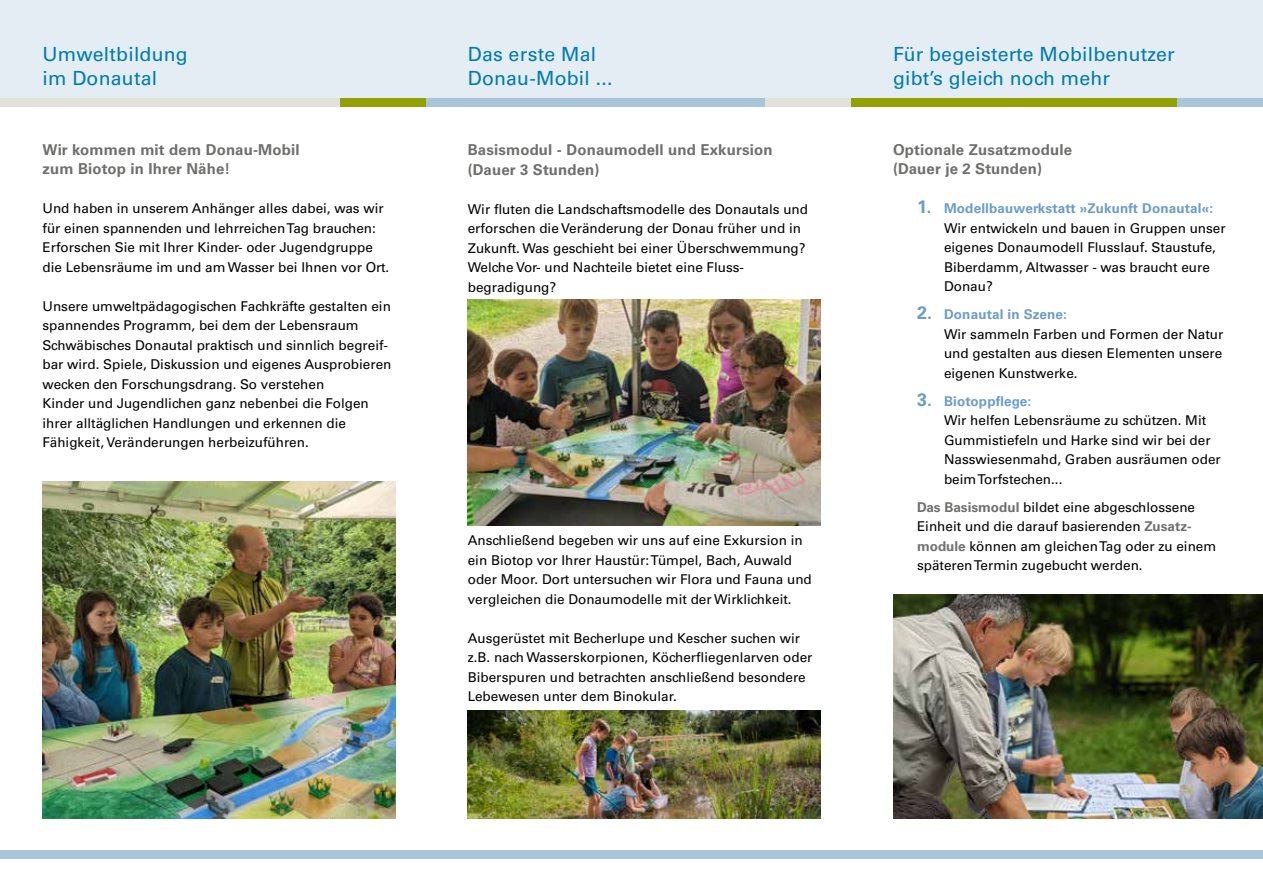
<style>
.page{position:relative;width:1263px;height:893px;background:#fff}
.page>*{position:absolute;margin:0;border:0;box-sizing:border-box;transform-origin:0 0}
.t1{font:19.5px/24px "Univers LT Std";letter-spacing:.01em;color:#007bb1}
.t2{font:700 15px/19.5px "Univers LT Std";letter-spacing:.01em;color:#6f6f6e}
.t3{font:13.5px/19.5px "Univers LT Std";color:#000}
.s1{font-weight:700;font-size:18px;color:#6b9dc8}
.s2{font-weight:700;color:#6b9dc8}
.s3{font-weight:700;color:#6f6f6e}
</style>
<div class="page">
<div style="left:0;top:0;width:1263px;height:102px;background:#e4edf4"></div>
<div style="left:425px;top:98px;width:340px;height:8px;background:#a8c5da"></div>
<div style="left:0;top:850px;width:1263px;height:9px;background:#a8c5da"></div>
<div style="left:850px;top:98px;width:413px;height:8px;background:#90a100"></div>
<div style="left:0;top:98px;width:425px;height:8px;background:#e1e0da"></div>
<div style="left:340px;top:98px;width:85px;height:8px;background:#90a100"></div>
<div style="left:765px;top:98px;width:85px;height:8px;background:#e1e0da"></div>
<div style="left:1178px;top:98px;width:85px;height:8px;background:#a8c5da"></div>
<img style="left:468px;top:300px;width:353px;height:225px">
<img style="left:43px;top:481px;width:352px;height:337px">
<img style="left:893px;top:595px;width:370px;height:223px">
<img style="left:468px;top:711px;width:353px;height:107px">
<h1 class="t1" style="left:43px;top:42px;width:147px">Umweltbildung im Donautal</h1>
<p class="t2" style="left:43px;top:140px;width:259px">Wir kommen mit dem Donau-Mobil zum Biotop in Ihrer Nähe!</p>
<p class="t3" style="left:43px;top:199px;width:348px">Und haben in unserem Anhänger alles dabei, was wir für einen spannenden und lehrreichen Tag brauchen:<br>Erforschen Sie mit Ihrer Kinder- oder Jugendgruppe die Lebensräume im und am Wasser bei Ihnen vor Ort.</p>
<p class="t3" style="left:43px;top:296px;width:350px">Unsere umweltpädagogischen Fachkräfte gestalten ein spannendes Programm, bei dem der Lebensraum Schwäbisches Donautal praktisch und sinnlich begreif&shy;bar wird. Spiele, Diskussion und eigenes Ausprobieren wecken den Forschungsdrang. So verstehen<br>Kinder und Jugendlichen ganz nebenbei die Folgen ihrer alltäglichen Handlungen und erkennen die Fähigkeit, Veränderungen herbeizuführen.</p>
<h1 class="t1" style="left:468px;top:42px;width:146px">Das erste Mal<br>Donau-Mobil ...</h1>
<p class="t2" style="left:468px;top:141px;width:306px">Basismodul - Donaumodell und Exkursion (Dauer 3 Stunden)</p>
<p class="t3" style="left:468px;top:199px;width:342px">Wir fluten die Landschaftsmodelle des Donautals und erforschen die Veränderung der Donau früher und in Zukunft. Was geschieht bei einer Überschwemmung?<br>Welche Vor- und Nachteile bietet eine Fluss&shy;begradigung?</p>
<p class="t3" style="left:468px;top:531px;width:346px">Anschließend begeben wir uns auf eine Exkursion in ein Biotop vor Ihrer Haustür: Tümpel, Bach, Auwald oder Moor. Dort untersuchen wir Flora und Fauna und vergleichen die Donaumodelle mit der Wirklichkeit.</p>
<p class="t3" style="left:468px;top:628px;width:346px">Ausgerüstet mit Becherlupe und Kescher suchen wir z.B. nach Wasserskorpionen, Köcherfliegenlarven oder Biberspuren und betrachten anschließend besondere Lebewesen unter dem Binokular.</p>
<h1 class="t1" style="left:893px;top:42px;width:283px">Für begeisterte Mobilbenutzer gibt’s gleich noch mehr</h1>
<p class="t2" style="left:893px;top:140px;width:181px">Optionale Zusatzmodule (Dauer je 2 Stunden)</p>
<p class="t3" style="left:944px;top:199px;width:283px;text-indent:-27px"><span class="s1">1.</span> <span class="s2">Modellbauwerkstatt »Zukunft Donautal«:<br></span>Wir entwickeln und bauen in Gruppen unser eigenes Donaumodell Flusslauf. Staustufe, Biberdamm, Altwasser - was braucht eure Donau?</p>
<p class="t3" style="left:944px;top:305px;width:281px;text-indent:-27px"><span class="s1">2.</span> <span class="s2">Donautal in Szene:<br></span>Wir sammeln Farben und Formen der Natur und gestalten aus diesen Elementen unsere eigenen Kunstwerke.</p>
<p class="t3" style="left:944px;top:391px;width:278px;text-indent:-27px"><span class="s1">3.</span> <span class="s2">Biotoppflege:<br></span>Wir helfen Lebensräume zu schützen. Mit<br>Gummistiefeln und Harke sind wir bei der<br>Nasswiesenmahd, Graben ausräumen oder beim Torfstechen...</p>
<p class="t3" style="left:917px;top:497px;width:301px"><span class="s3">Das Basismodul</span> bildet eine abgeschlossene Einheit und die darauf basierenden <span class="s3">Zusatz&shy;module</span> können am gleichen Tag oder zu einem späteren Termin zugebucht werden.</p>
</div>
